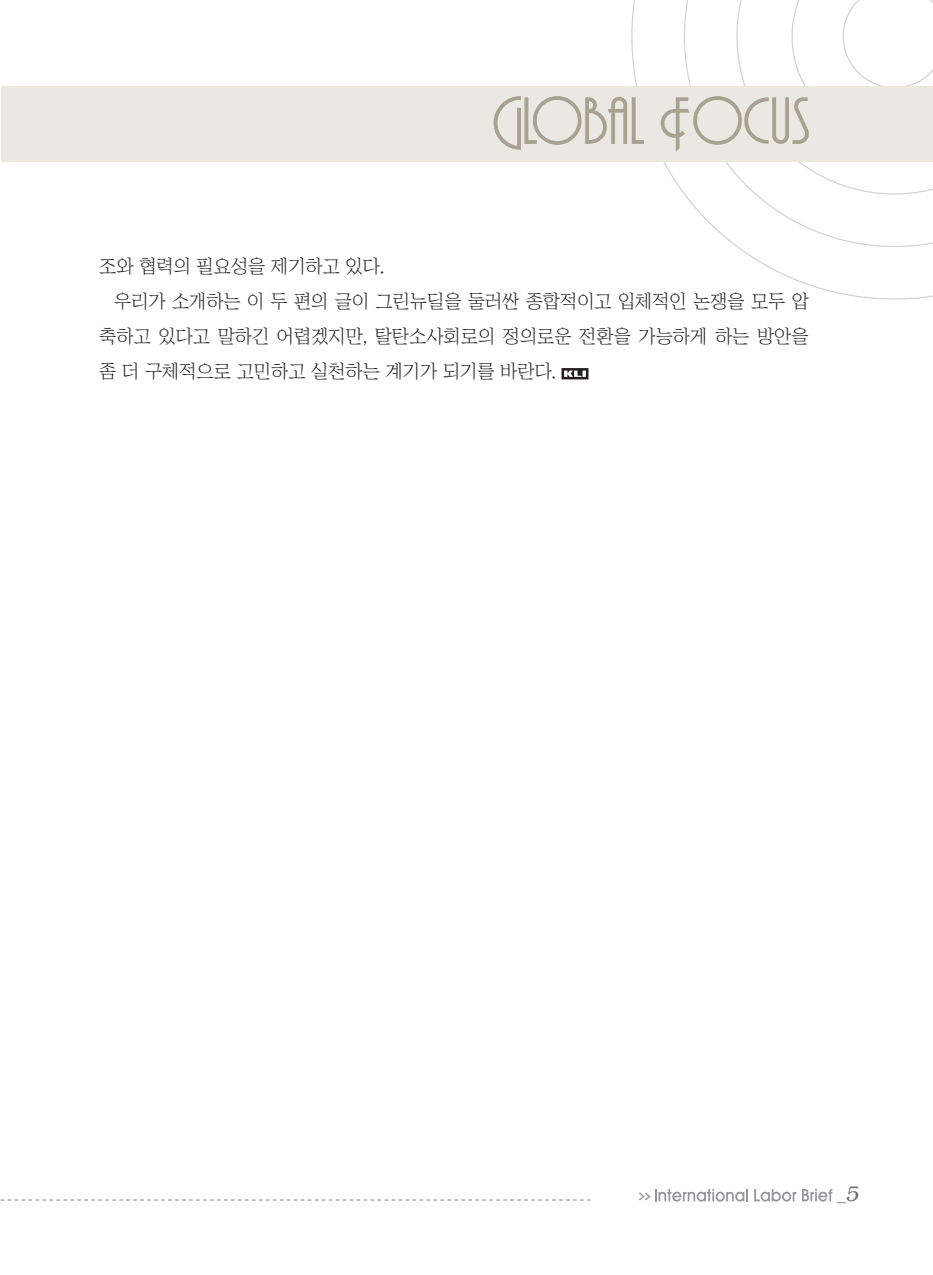
<style>
.page{position:relative;width:933px;height:1275px;background:#fff}
.page>*{position:absolute;margin:0;border:0;box-sizing:border-box;transform-origin:0 0}
.본문{font:18.9px/35px "Chosunilbo NM";color:#231f20;text-align:justify}
.t1{font:17.5px "Helvetica";color:#6c6d70;scale:.9 1}
.t2{font:700 7.88px "Ko Pub Dotum";color:#939598;scale:2 1}
.s1{font-family:"Bookman";font-weight:300;font-style:italic;font-size:21px}
</style>
<div class="page">
<svg style="left:631px;top:0;width:302px;height:300px"></svg>
<svg style="left:1px;top:1199px;width:589px;height:1px"></svg>
<div style="left:1px;top:86px;width:932px;height:76px;background:#ebe8e3"></div>
<svg style="left:655px;top:1189px;width:93px;height:13px"></svg>
<svg style="left:754px;top:1189px;width:42px;height:13px"></svg>
<svg style="left:802px;top:1189px;width:30px;height:12px"></svg>
<svg style="left:493px;top:96px;width:151px;height:54px"></svg>
<svg style="left:660px;top:96px;width:149px;height:56px"></svg>
<svg style="left:561px;top:368px;width:27px;height:11px"></svg>
<p class="본문" style="left:99px;top:249px;width:286px">조와 협력의 필요성을 제기하고 있다.</p>
<p class="본문" style="left:99px;top:284px;width:711px;text-indent:15px">우리가 소개하는 이 두 편의 글이 그린뉴딜을 둘러싼 종합적이고 입체적인 논쟁을 모두 압 축하고 있다고 말하긴 어렵겠지만, 탈탄소사회로의 정의로운 전환을 가능하게 하는 방안을 좀 더 구체적으로 고민하고 실천하는 계기가 되기를 바란다.</p>
<p class="t2" style="left:638px;top:1192px;width:8px">&gt;&gt;</p>
<p class="t1" style="left:837px;top:1184px;width:25px">_<span class="s1">5</span></p>
</div>
